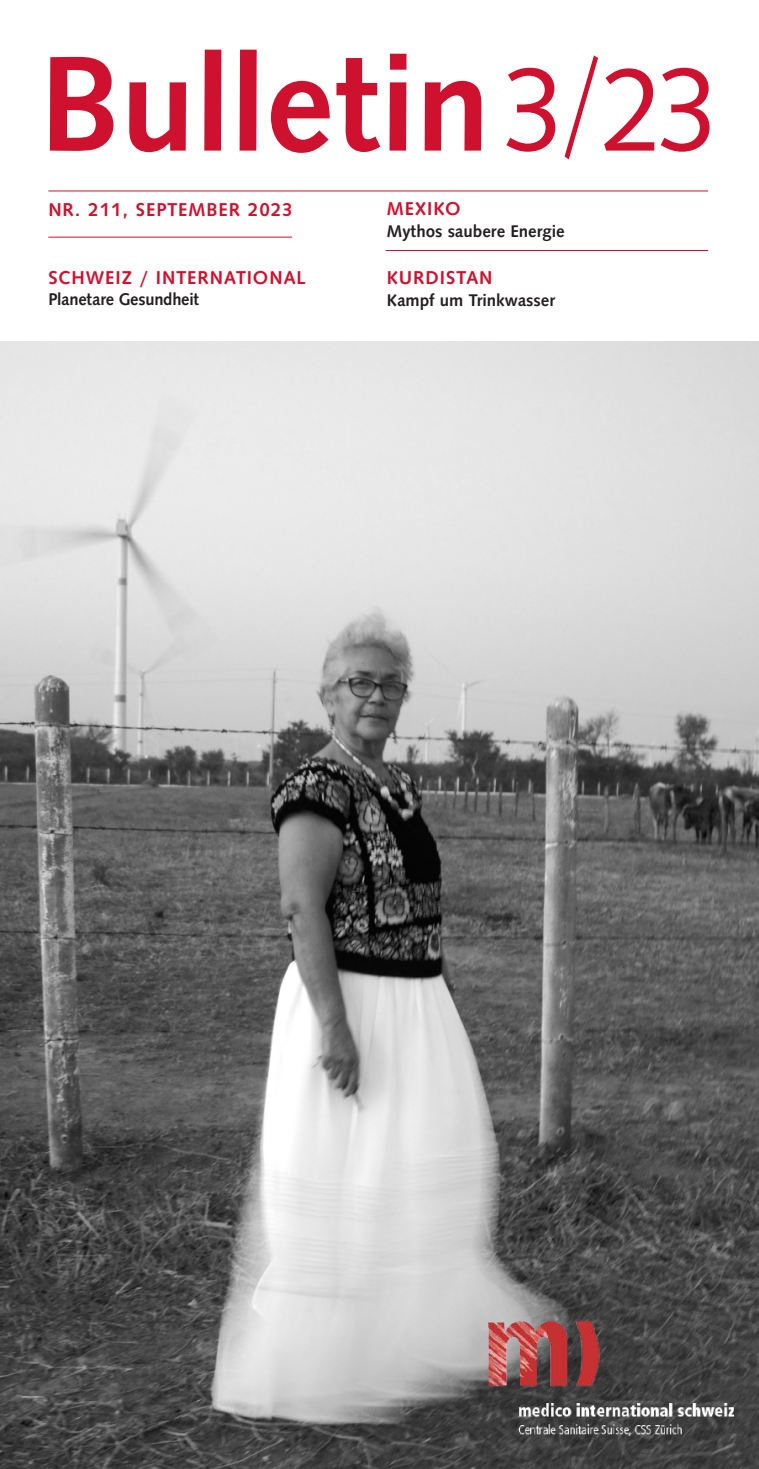
<style>
.page{position:relative;width:759px;height:1469px;background:#fff}
.page>*{position:absolute;margin:0;border:0;box-sizing:border-box;transform-origin:0 0}
.t1{font:500 140px "Syntax";color:#ce112e}
.t2{font:500 19.25px "Syntax";letter-spacing:.05em;color:#ce112e}
.t3{font:500 17.5px "Syntax";color:#231f20}
.s1{font-weight:400;font-size:122.5px}
</style>
<div class="page">
<img style="left:0;top:341px;width:759px;height:1127px">
<hr style="left:48px;top:191px;width:660px;height:1px;background:#ce112e">
<hr style="left:386px;top:250px;width:322px;height:1px;background:#ce112e">
<hr style="left:48px;top:237px;width:244px;height:1px;background:#ce112e">
<img style="left:488px;top:1321px;width:246px;height:114px">
<h1 class="t1" style="left:40px;top:22px;width:681px">Bulletin<span class="s1">3/23</span></h1>
<p class="t2" style="left:48px;top:198px;width:246px">NR. 211, SEPTEMBER 2023</p>
<p class="t2" style="left:48px;top:266px;width:259px">SCHWEIZ / INTERNATIONAL</p>
<p class="t3" style="left:48px;top:288px;width:152px">Planetare Gesundheit</p>
<p class="t2" style="left:387px;top:197px;width:75px">MEXIKO</p>
<p class="t3" style="left:387px;top:221px;width:179px">Mythos saubere Energie</p>
<p class="t2" style="left:387px;top:266px;width:107px">KURDISTAN</p>
<p class="t3" style="left:387px;top:290px;width:170px">Kampf um Trinkwasser</p>
</div>
